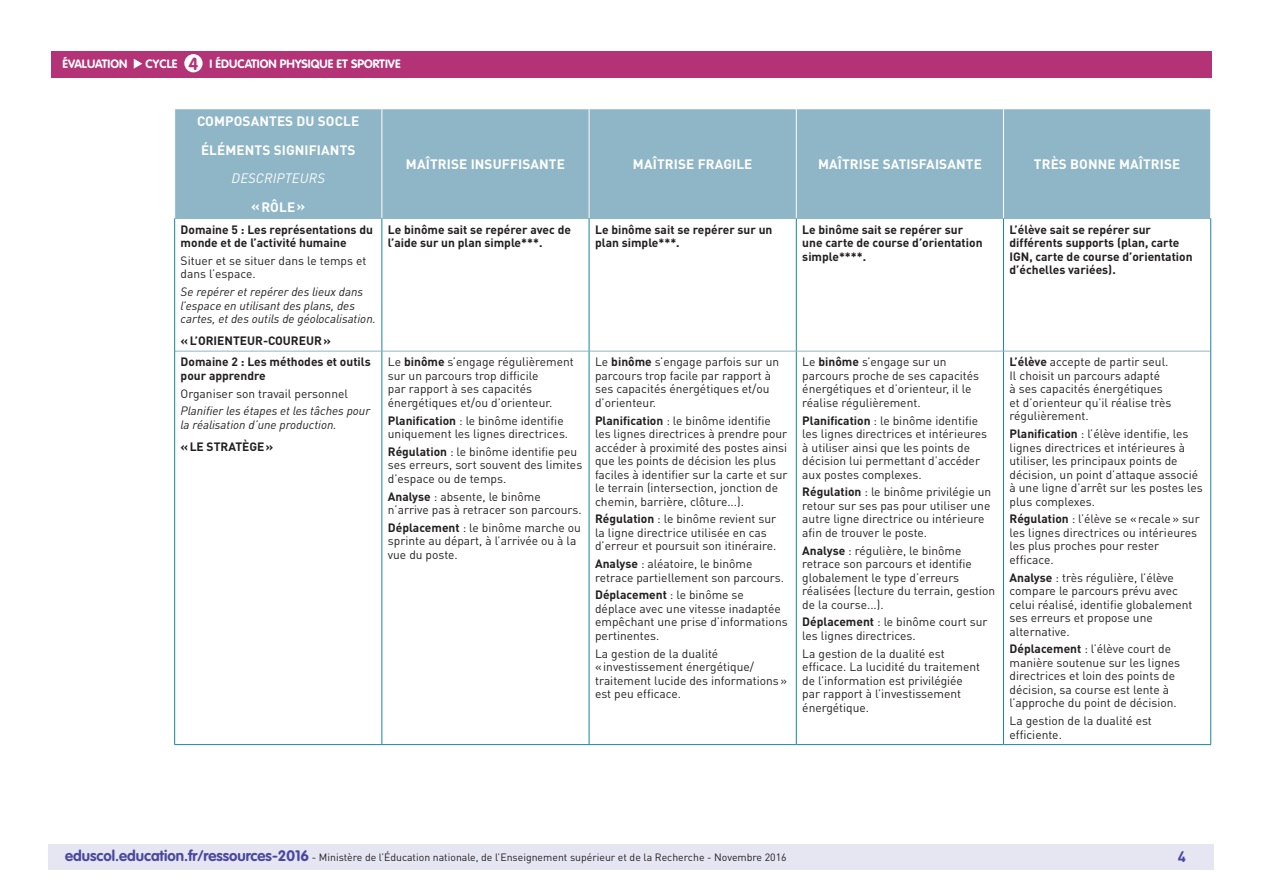
<style>
.page{position:relative;width:1263px;height:893px;background:#fff}
.page>*{position:absolute;margin:0;border:0;box-sizing:border-box;transform-origin:0 0}
.t1{font:700 17.25px "VAG Rounded Std";color:#b43376}
.t2{font:700 15px "DIN Pro";color:#4a489e}
.Titre_têtière_tablea{font:700 13.5px "DIN Pro";letter-spacing:.01em;color:#fff}
.Titre_têtière_tablea-2{font:italic 13.5px "DIN Pro";letter-spacing:.01em;color:#fff}
.Texte_courant_tablea{font:12px/13.5px "DIN Pro";color:#231f20}
.Texte_gras_noir{font:700 12px/13.5px "DIN Pro";color:#231f20}
.Texte_courant_tablea-2{font:italic 12px/13.5px "DIN Pro";color:#231f20}
.t3{font:700 12px "VAG Rounded Std";color:#fff}
.t4{font:10.5px "DIN Pro";color:#231f20}
.s1{font-weight:700}
.s2{font-family:"VAG Rounded Std";font-weight:700;font-size:15px;color:#4a489e}
</style>
<div class="page">
<div style="left:49px;top:844px;width:1165px;height:26px;background:#e6e5f2"></div>
<div style="left:51px;top:51px;width:1161px;height:27px;background:#b43376"></div>
<svg style="left:134px;top:59px;width:8px;height:10px"></svg>
<div style="left:184px;top:54px;width:19px;height:18px;background:#fff;border-radius:50%"></div>
<div style="left:175px;top:109px;width:1035px;height:109px;background:#8fb6c6"></div>
<hr style="left:382px;top:109px;width:1px;height:109px;background:#fff">
<hr style="left:589px;top:109px;width:1px;height:109px;background:#fff">
<hr style="left:796px;top:109px;width:1px;height:109px;background:#fff">
<hr style="left:1003px;top:109px;width:1px;height:109px;background:#fff">
<hr style="left:174px;top:218px;width:208px;height:1px;background:#8fb6c6">
<hr style="left:382px;top:218px;width:207px;height:1px;background:#8fb6c6">
<hr style="left:589px;top:218px;width:207px;height:1px;background:#8fb6c6">
<hr style="left:796px;top:218px;width:207px;height:1px;background:#8fb6c6">
<hr style="left:1003px;top:218px;width:208px;height:1px;background:#8fb6c6">
<hr style="left:175px;top:351px;width:207px;height:1px;background:#8fb6c6">
<hr style="left:382px;top:351px;width:207px;height:1px;background:#8fb6c6">
<hr style="left:589px;top:351px;width:207px;height:1px;background:#8fb6c6">
<hr style="left:796px;top:351px;width:207px;height:1px;background:#8fb6c6">
<hr style="left:1003px;top:351px;width:207px;height:1px;background:#8fb6c6">
<hr style="left:174px;top:219px;width:1px;height:132px;background:#16879f">
<hr style="left:382px;top:219px;width:1px;height:132px;background:#16879f">
<hr style="left:589px;top:219px;width:1px;height:132px;background:#16879f">
<hr style="left:796px;top:219px;width:1px;height:132px;background:#16879f">
<hr style="left:1003px;top:219px;width:1px;height:132px;background:#16879f">
<hr style="left:1210px;top:219px;width:1px;height:132px;background:#16879f">
<hr style="left:174px;top:351px;width:1px;height:393px;background:#16879f">
<hr style="left:382px;top:351px;width:1px;height:393px;background:#16879f">
<hr style="left:589px;top:351px;width:1px;height:393px;background:#16879f">
<hr style="left:796px;top:351px;width:1px;height:393px;background:#16879f">
<hr style="left:1003px;top:351px;width:1px;height:393px;background:#16879f">
<hr style="left:1210px;top:351px;width:1px;height:393px;background:#16879f">
<hr style="left:174px;top:744px;width:208px;height:1px;background:#16879f">
<hr style="left:382px;top:744px;width:207px;height:1px;background:#16879f">
<hr style="left:589px;top:744px;width:207px;height:1px;background:#16879f">
<hr style="left:796px;top:744px;width:207px;height:1px;background:#16879f">
<hr style="left:1003px;top:744px;width:208px;height:1px;background:#16879f">
<p class="t3" style="left:63px;top:57px;width:66px">ÉVALUATION</p>
<p class="t3" style="left:146px;top:57px;width:33px">CYCLE</p>
<p class="t3" style="left:210px;top:57px;width:193px">I ÉDUCATION PHYSIQUE ET SPORTIVE</p>
<h1 class="t1" style="left:189px;top:53px;width:11px">4</h1>
<p class="Titre_têtière_tablea" style="left:197px;top:112px;width:164px">COMPOSANTES DU SOCLE</p>
<p class="Titre_têtière_tablea" style="left:201px;top:141px;width:156px">ÉLÉMENTS SIGNIFIANTS</p>
<p class="Titre_têtière_tablea-2" style="left:232px;top:170px;width:95px">DESCRIPTEURS</p>
<p class="Titre_têtière_tablea" style="left:251px;top:199px;width:56px">«RÔLE»</p>
<p class="Texte_gras_noir" style="left:181px;top:222px;width:194px">Domaine 5 : Les représentations du monde et de l’activité humaine</p>
<p class="Texte_courant_tablea" style="left:181px;top:254px;width:187px">Situer et se situer dans le temps et dans l’espace.</p>
<p class="Texte_courant_tablea-2" style="left:181px;top:285px;width:197px">Se repérer et repérer des lieux dans l’espace en utilisant des plans, des cartes, et des outils de géolocalisation.</p>
<p class="Texte_gras_noir" style="left:181px;top:334px;width:152px">«L’ORIENTEUR-COUREUR»</p>
<p class="Texte_gras_noir" style="left:181px;top:355px;width:192px">Domaine 2 : Les méthodes et outils pour apprendre</p>
<p class="Texte_courant_tablea" style="left:181px;top:386px;width:169px">Organiser son travail personnel</p>
<p class="Texte_courant_tablea-2" style="left:181px;top:404px;width:191px">Planifier les étapes et les tâches pour la réalisation d’une production.</p>
<p class="Texte_gras_noir" style="left:181px;top:439px;width:94px">«LE STRATÈGE»</p>
<p class="Titre_têtière_tablea" style="left:406px;top:155px;width:161px">MAÎTRISE INSUFFISANTE</p>
<p class="Titre_têtière_tablea" style="left:633px;top:155px;width:121px">MAÎTRISE FRAGILE</p>
<p class="Titre_têtière_tablea" style="left:818px;top:155px;width:165px">MAÎTRISE SATISFAISANTE</p>
<p class="Titre_têtière_tablea" style="left:1034px;top:155px;width:148px">TRÈS BONNE MAÎTRISE</p>
<p class="Texte_gras_noir" style="left:388px;top:222px;width:185px">Le binôme sait se repérer avec de l’aide sur un plan simple***.</p>
<p class="Texte_gras_noir" style="left:595px;top:222px;width:179px">Le binôme sait se repérer sur un plan simple***.</p>
<p class="Texte_gras_noir" style="left:802px;top:222px;width:182px">Le binôme sait se repérer sur une carte de course d’orientation simple****.</p>
<p class="Texte_gras_noir" style="left:1009px;top:222px;width:185px">L’élève sait se repérer sur différents supports (plan, carte<br>IGN, carte de course d’orientation d’échelles variées).</p>
<p class="Texte_courant_tablea" style="left:388px;top:355px;width:187px">Le <span class="s1">binôme</span> s’engage régulièrement sur un parcours trop difficile<br>par rapport à ses capacités énergétiques et/ou d’orienteur.</p>
<p class="Texte_courant_tablea" style="left:388px;top:413px;width:182px"><span class="s1">Planification</span> : le binôme identifie uniquement les lignes directrices.</p>
<p class="Texte_courant_tablea" style="left:388px;top:444px;width:196px"><span class="s1">Régulation</span> : le binôme identifie peu ses erreurs, sort souvent des limites d’espace ou de temps.</p>
<p class="Texte_courant_tablea" style="left:388px;top:489px;width:195px"><span class="s1">Analyse</span> : absente, le binôme n’arrive pas à retracer son parcours.</p>
<p class="Texte_courant_tablea" style="left:388px;top:520px;width:195px"><span class="s1">Déplacement</span> : le binôme marche ou sprinte au départ, à l’arrivée ou à la vue du poste.</p>
<p class="Texte_courant_tablea" style="left:595px;top:355px;width:186px">Le <span class="s1">binôme</span> s’engage parfois sur un parcours trop facile par rapport à ses capacités énergétiques et/ou d’orienteur.</p>
<p class="Texte_courant_tablea" style="left:595px;top:413px;width:194px"><span class="s1">Planification</span> : le binôme identifie les lignes directrices à prendre pour accéder à proximité des postes ainsi que les points de décision les plus faciles à identifier sur la carte et sur le terrain (intersection, jonction de chemin, barrière, clôture...).</p>
<p class="Texte_courant_tablea" style="left:595px;top:512px;width:183px"><span class="s1">Régulation</span> : le binôme revient sur la ligne directrice utilisée en cas d’erreur et poursuit son itinéraire.</p>
<p class="Texte_courant_tablea" style="left:595px;top:557px;width:190px"><span class="s1">Analyse</span> : aléatoire, le binôme retrace partiellement son parcours.</p>
<p class="Texte_courant_tablea" style="left:595px;top:588px;width:194px"><span class="s1">Déplacement</span> : le binôme se déplace avec une vitesse inadaptée empêchant une prise d’informations pertinentes.</p>
<p class="Texte_courant_tablea" style="left:595px;top:646px;width:193px">La gestion de la dualité «investissement énergétique/ traitement lucide des informations» est peu efficace.</p>
<p class="Texte_courant_tablea" style="left:802px;top:355px;width:178px">Le <span class="s1">binôme</span> s’engage sur un parcours proche de ses capacités énergétiques et d’orienteur, il le réalise régulièrement.</p>
<p class="Texte_courant_tablea" style="left:802px;top:413px;width:186px"><span class="s1">Planification</span> : le binôme identifie les lignes directrices et intérieures à utiliser ainsi que les points de décision lui permettant d’accéder aux postes complexes.</p>
<p class="Texte_courant_tablea" style="left:802px;top:485px;width:190px"><span class="s1">Régulation</span> : le binôme privilégie un retour sur ses pas pour utiliser une autre ligne directrice ou intérieure afin de trouver le poste.</p>
<p class="Texte_courant_tablea" style="left:802px;top:543px;width:194px"><span class="s1">Analyse</span> : régulière, le binôme retrace son parcours et identifie globalement le type d’erreurs réalisées (lecture du terrain, gestion de la course...).</p>
<p class="Texte_courant_tablea" style="left:802px;top:615px;width:187px"><span class="s1">Déplacement</span> : le binôme court sur les lignes directrices.</p>
<p class="Texte_courant_tablea" style="left:802px;top:646px;width:179px">La gestion de la dualité est efficace. La lucidité du traitement de l’information est privilégiée par rapport à l’investissement énergétique.</p>
<p class="Texte_courant_tablea" style="left:1009px;top:355px;width:163px"><span class="s1">L’élève</span> accepte de partir seul.<br>Il choisit un parcours adapté<br>à ses capacités énergétiques et d’orienteur qu’il réalise très régulièrement.</p>
<p class="Texte_courant_tablea" style="left:1009px;top:427px;width:195px"><span class="s1">Planification</span> : l’élève identifie, les lignes directrices et intérieures à utiliser, les principaux points de décision, un point d’attaque associé à une ligne d’arrêt sur les postes les plus complexes.</p>
<p class="Texte_courant_tablea" style="left:1009px;top:512px;width:192px"><span class="s1">Régulation</span> : l’élève se «recale» sur les lignes directrices ou intérieures les plus proches pour rester efficace.</p>
<p class="Texte_courant_tablea" style="left:1009px;top:570px;width:184px"><span class="s1">Analyse</span> : très régulière, l’élève compare le parcours prévu avec celui réalisé, identifie globalement ses erreurs et propose une alternative.</p>
<p class="Texte_courant_tablea" style="left:1009px;top:642px;width:172px"><span class="s1">Déplacement</span> : l’élève court de manière soutenue sur les lignes directrices et loin des points de décision, sa course est lente à l’approche du point de décision.</p>
<p class="Texte_courant_tablea" style="left:1009px;top:714px;width:144px">La gestion de la dualité est efficiente.</p>
<p class="t4" style="left:65px;top:850px;width:723px"><span class="s2">eduscol.education.fr/ressources-2016</span> - Ministère de l’Éducation nationale, de l’Enseignement supérieur et de la Recherche - Novembre 2016</p>
<p class="t2" style="left:1178px;top:846px;width:10px">4</p>
</div>
